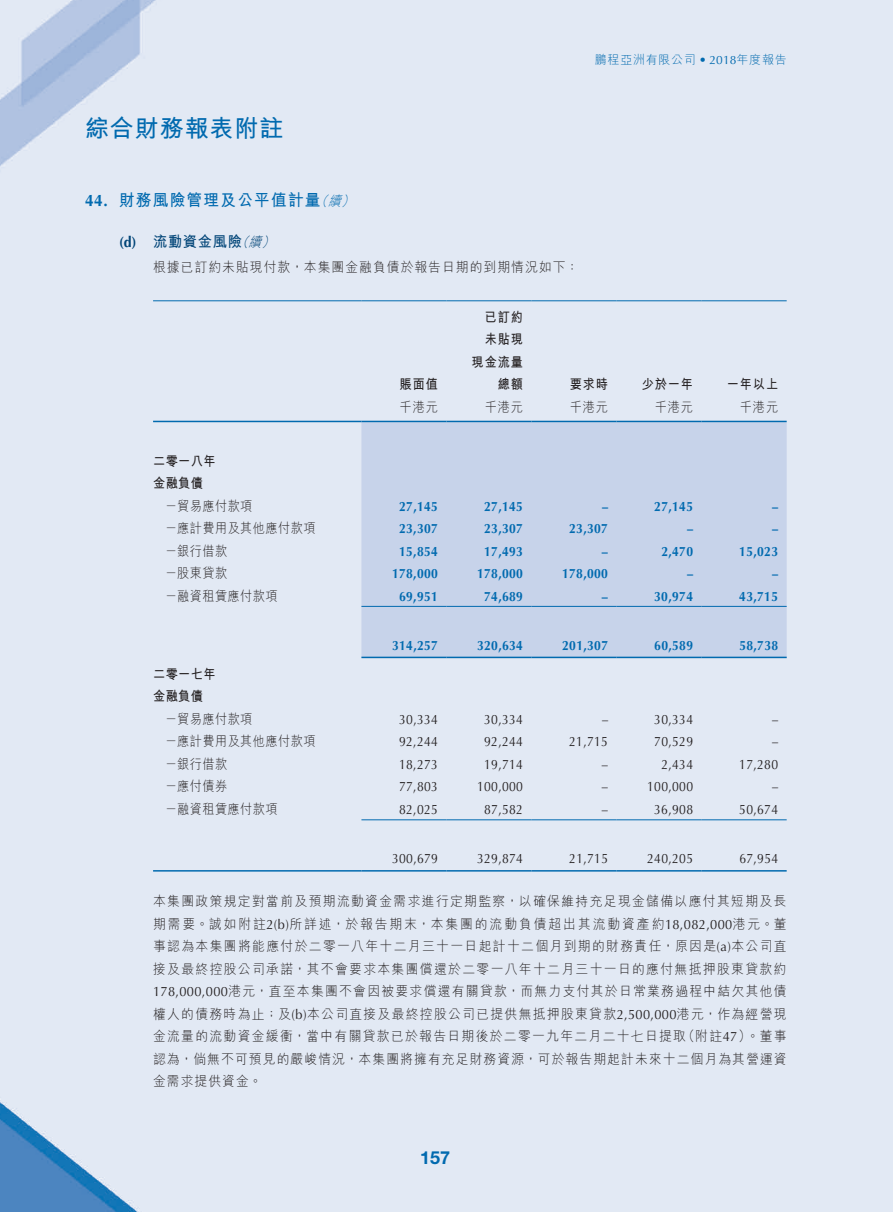
<style>
.page{position:relative;width:893px;height:1212px;background:#e2e9f4}
.page>*{position:absolute;margin:0;border:0;box-sizing:border-box;transform-origin:0 0}
.t1{font:700 24px "M Hei HK";letter-spacing:.04em;color:#016aaf}
.t2{font:700 18px "Helvetica Neue LT Std";color:#016aaf}
.t3{font:700 16.5px "M Hei HK";letter-spacing:.08em;color:#016aaf;scale:.95 1}
.t4{font:700 16.5px "Optima LT Std";color:#016aaf;scale:.95 1}
.t5{font:700 15px "M Hei HK";letter-spacing:.05em;color:#047;scale:.95 1}
.t6{font:700 15px "Optima LT Std";color:#047;scale:.95 1}
.t7{font:300 13.5px/22.5px "M Hei HK";letter-spacing:.1em;color:#231f20;text-align:right;scale:.95 1}
.t8{font:13.5px "Optima LT Std";letter-spacing:.03em;color:#231f20;scale:.9 1}
.t9{font:700 13.5px "Optima LT Std";letter-spacing:.03em;color:#016aaf;scale:.9 1}
.t10{font:300 13.5px "M Hei HK";letter-spacing:.1em;color:#231f20;scale:.9 1}
.t11{font:300 13.5px "M Hei HK";letter-spacing:.04em;color:#231f20;scale:.9 1}
.t12{font:300 13.5px "M Hei HK";letter-spacing:.08em;color:#231f20;scale:.95 1}
.t13{font:700 13.5px/22.5px "M Hei HK";letter-spacing:.08em;color:#231f20;text-align:right;scale:.9 1}
.t14{font:700 13.5px/22.5px "M Hei HK";letter-spacing:.04em;color:#231f20;scale:.9 1}
.t15{font:italic 300 13.5px "M Hei HK";color:#016aaf;scale:.95 1}
.t16{font:italic 300 13.5px "M Hei HK";color:#047;scale:.95 1}
.t17{font:300 12px "M Hei HK";letter-spacing:.06em;color:#016aaf}
.s1{font-family:"Helvetica Neue LT Std"}
.s2{font-family:"Optima LT Std";font-weight:400}
</style>
<div class="page">
<div style="left:361px;top:422px;width:426px;height:235px;background:#c7d3ea"></div>
<hr style="left:153px;top:300px;width:208px;height:1px;background:#016aaf">
<hr style="left:361px;top:300px;width:85px;height:1px;background:#016aaf">
<hr style="left:446px;top:300px;width:85px;height:1px;background:#016aaf">
<hr style="left:531px;top:300px;width:86px;height:1px;background:#016aaf">
<hr style="left:617px;top:300px;width:85px;height:1px;background:#016aaf">
<hr style="left:702px;top:300px;width:85px;height:1px;background:#016aaf">
<hr style="left:153px;top:421px;width:208px;height:1px;background:#016aaf">
<hr style="left:361px;top:421px;width:85px;height:1px;background:#016aaf">
<hr style="left:446px;top:421px;width:85px;height:1px;background:#016aaf">
<hr style="left:531px;top:421px;width:86px;height:1px;background:#016aaf">
<hr style="left:617px;top:421px;width:85px;height:1px;background:#016aaf">
<hr style="left:702px;top:421px;width:85px;height:1px;background:#016aaf">
<hr style="left:361px;top:606px;width:85px;height:1px;background:#016aaf">
<hr style="left:446px;top:606px;width:85px;height:1px;background:#016aaf">
<hr style="left:531px;top:606px;width:86px;height:1px;background:#016aaf">
<hr style="left:617px;top:606px;width:85px;height:1px;background:#016aaf">
<hr style="left:702px;top:606px;width:85px;height:1px;background:#016aaf">
<hr style="left:361px;top:657px;width:85px;height:1px;background:#016aaf">
<hr style="left:446px;top:657px;width:85px;height:1px;background:#016aaf">
<hr style="left:531px;top:657px;width:86px;height:1px;background:#016aaf">
<hr style="left:617px;top:657px;width:85px;height:1px;background:#016aaf">
<hr style="left:702px;top:657px;width:85px;height:1px;background:#016aaf">
<hr style="left:361px;top:819px;width:85px;height:1px;background:#016aaf">
<hr style="left:446px;top:819px;width:85px;height:1px;background:#016aaf">
<hr style="left:531px;top:819px;width:86px;height:1px;background:#016aaf">
<hr style="left:617px;top:819px;width:85px;height:1px;background:#016aaf">
<hr style="left:702px;top:819px;width:85px;height:1px;background:#016aaf">
<hr style="left:153px;top:870px;width:208px;height:1px;background:#016aaf">
<hr style="left:361px;top:870px;width:85px;height:1px;background:#016aaf">
<hr style="left:446px;top:870px;width:85px;height:1px;background:#016aaf">
<hr style="left:531px;top:870px;width:86px;height:1px;background:#016aaf">
<hr style="left:617px;top:870px;width:85px;height:1px;background:#016aaf">
<hr style="left:702px;top:870px;width:85px;height:1px;background:#016aaf">
<h1 class="t1" style="left:85px;top:110px;width:200px">綜合財務報表附註</h1>
<p class="t4" style="left:85px;top:191px;width:25px">44.</p>
<p class="t3" style="left:119px;top:188px;width:214px">財務風險管理及公平值計量</p>
<p class="t15" style="left:328px;top:192px;width:20px">續</p>
<p class="t15" style="left:315px;top:192px;width:20px">（</p>
<p class="t15" style="left:341px;top:192px;width:20px">(</p>
<p class="t6" style="left:119px;top:233px;width:20px">d( )</p>
<p class="t5" style="left:153px;top:231px;width:95px">流動資金風險</p>
<p class="t16" style="left:249px;top:233px;width:20px">續</p>
<p class="t16" style="left:236px;top:233px;width:20px">（</p>
<p class="t16" style="left:261px;top:233px;width:20px">(</p>
<p class="t12" style="left:153px;top:258px;width:450px">根據已訂約未貼現付款，本集團金融負債於報告日期的到期情況如下：</p>
<p class="t13" style="left:472px;top:305px;width:59px">已訂約未貼現現金流量</p>
<p class="t17" style="left:595px;top:51px;width:193px">鵬程亞洲有限公司 <span class="s1">•</span> <span class="s2">2018</span>年度報告</p>
<p class="t13" style="left:400px;top:372px;width:44px">賬面值</p>
<p class="t13" style="left:498px;top:372px;width:30px">總額</p>
<p class="t13" style="left:570px;top:372px;width:44px">要求時</p>
<p class="t13" style="left:642px;top:372px;width:59px">少於一年</p>
<p class="t13" style="left:727px;top:372px;width:59px">一年以上</p>
<p class="t10" style="left:400px;top:398px;width:44px">千港元</p>
<p class="t10" style="left:485px;top:398px;width:44px">千港元</p>
<p class="t10" style="left:570px;top:398px;width:44px">千港元</p>
<p class="t10" style="left:655px;top:398px;width:44px">千港元</p>
<p class="t10" style="left:740px;top:398px;width:44px">千港元</p>
<p class="t14" style="left:153px;top:448px;width:71px">二零一八年金融負債</p>
<p class="t10" style="left:165px;top:496px;width:98px">－貿易應付款項</p>
<p class="t9" style="left:399px;top:498px;width:45px">27,145</p>
<p class="t9" style="left:484px;top:498px;width:45px">27,145</p>
<p class="t9" style="left:602px;top:498px;width:8px">–</p>
<p class="t9" style="left:654px;top:498px;width:45px">27,145</p>
<p class="t9" style="left:772px;top:498px;width:8px">–</p>
<p class="t11" style="left:165px;top:519px;width:168px">－應計費用及其他應付款項</p>
<p class="t9" style="left:399px;top:521px;width:45px">23,307</p>
<p class="t9" style="left:484px;top:521px;width:45px">23,307</p>
<p class="t9" style="left:569px;top:521px;width:45px">23,307</p>
<p class="t9" style="left:687px;top:521px;width:8px">–</p>
<p class="t9" style="left:772px;top:521px;width:8px">–</p>
<p class="t10" style="left:165px;top:541px;width:70px">－銀行借款</p>
<p class="t9" style="left:399px;top:543px;width:45px">15,854</p>
<p class="t9" style="left:484px;top:543px;width:45px">17,493</p>
<p class="t9" style="left:602px;top:543px;width:8px">–</p>
<p class="t9" style="left:661px;top:543px;width:37px">2,470</p>
<p class="t9" style="left:739px;top:543px;width:45px">15,023</p>
<p class="t10" style="left:165px;top:564px;width:70px">－股東貸款</p>
<p class="t9" style="left:392px;top:566px;width:53px">178,000</p>
<p class="t9" style="left:477px;top:566px;width:53px">178,000</p>
<p class="t9" style="left:562px;top:566px;width:53px">178,000</p>
<p class="t9" style="left:687px;top:566px;width:8px">–</p>
<p class="t9" style="left:772px;top:566px;width:8px">–</p>
<p class="t11" style="left:165px;top:586px;width:126px">－融資租賃應付款項</p>
<p class="t9" style="left:399px;top:588px;width:45px">69,951</p>
<p class="t9" style="left:484px;top:588px;width:45px">74,689</p>
<p class="t9" style="left:602px;top:588px;width:8px">–</p>
<p class="t9" style="left:654px;top:588px;width:45px">30,974</p>
<p class="t9" style="left:739px;top:588px;width:45px">43,715</p>
<p class="t9" style="left:392px;top:638px;width:53px">314,257</p>
<p class="t9" style="left:477px;top:638px;width:53px">320,634</p>
<p class="t9" style="left:562px;top:638px;width:53px">201,307</p>
<p class="t9" style="left:654px;top:638px;width:45px">60,589</p>
<p class="t9" style="left:739px;top:638px;width:45px">58,738</p>
<p class="t14" style="left:153px;top:662px;width:71px">二零一七年金融負債</p>
<p class="t10" style="left:165px;top:709px;width:98px">－貿易應付款項</p>
<p class="t8" style="left:399px;top:711px;width:45px">30,334</p>
<p class="t8" style="left:484px;top:711px;width:45px">30,334</p>
<p class="t8" style="left:602px;top:711px;width:8px">–</p>
<p class="t8" style="left:654px;top:711px;width:45px">30,334</p>
<p class="t8" style="left:772px;top:711px;width:8px">–</p>
<p class="t11" style="left:165px;top:732px;width:168px">－應計費用及其他應付款項</p>
<p class="t8" style="left:399px;top:734px;width:45px">92,244</p>
<p class="t8" style="left:484px;top:734px;width:45px">92,244</p>
<p class="t8" style="left:569px;top:734px;width:45px">21,715</p>
<p class="t8" style="left:654px;top:734px;width:45px">70,529</p>
<p class="t8" style="left:772px;top:734px;width:8px">–</p>
<p class="t10" style="left:165px;top:754px;width:70px">－銀行借款</p>
<p class="t8" style="left:399px;top:756px;width:45px">18,273</p>
<p class="t8" style="left:484px;top:756px;width:45px">19,714</p>
<p class="t8" style="left:602px;top:756px;width:8px">–</p>
<p class="t8" style="left:661px;top:756px;width:37px">2,434</p>
<p class="t8" style="left:739px;top:756px;width:45px">17,280</p>
<p class="t10" style="left:165px;top:777px;width:70px">－應付債券</p>
<p class="t8" style="left:399px;top:779px;width:45px">77,803</p>
<p class="t8" style="left:477px;top:779px;width:53px">100,000</p>
<p class="t8" style="left:602px;top:779px;width:8px">–</p>
<p class="t8" style="left:647px;top:779px;width:53px">100,000</p>
<p class="t8" style="left:772px;top:779px;width:8px">–</p>
<p class="t11" style="left:165px;top:799px;width:126px">－融資租賃應付款項</p>
<p class="t8" style="left:399px;top:801px;width:45px">82,025</p>
<p class="t8" style="left:484px;top:801px;width:45px">87,582</p>
<p class="t8" style="left:602px;top:801px;width:8px">–</p>
<p class="t8" style="left:654px;top:801px;width:45px">36,908</p>
<p class="t8" style="left:739px;top:801px;width:45px">50,674</p>
<p class="t8" style="left:569px;top:851px;width:45px">21,715</p>
<p class="t8" style="left:392px;top:851px;width:53px">300,679</p>
<p class="t7" style="left:153px;top:889px;width:669px">本集團政策規定對當前及預期流動資金需求進行定期監察，以確保維持充足現金儲備以應付其短期及長期需要。誠如附註 <span class="s2">)b(2</span> 所詳述，於報告期末，本集團的流動負債超出其流動資產約<span class="s2">18,082,000</span>港元。董事認為本集團將能應付於二零一八年十二月三十一日起計十二個月到期的財務責任，原因是 <span class="s2">)a(</span> 本公司直接及最終控股公司承諾，其不會要求本集團償還於二零一八年十二月三十一日的應付無抵押股東貸款約<span class="s2">178,000,000</span>港元，直至本集團不會因被要求償還有關貸款，而無力支付其於日常業務過程中結欠其他債權人的債務時為止；及 <span class="s2">)b(</span> 本公司直接及最終控股公司已提供無抵押股東貸款<span class="s2">2,500,000</span>港元，作為經營現（附註<span class="s2">47</span>）。董事</p>
<p class="t8" style="left:739px;top:851px;width:45px">67,954</p>
<p class="t8" style="left:477px;top:851px;width:53px">329,874</p>
<p class="t8" style="left:647px;top:851px;width:53px">240,205</p>
<p class="t7" style="left:153px;top:1024px;width:668px;text-align:left">金流量的流動資金緩衝，當中有關貸款已於報告日期後於二零一九年二月二十七日提取<br>認為，倘無不可預見的嚴峻情況，本集團將擁有充足財務資源，可於報告期起計未來十二個月為其營運資金需求提供資金。</p>
<h2 class="t2" style="left:420px;top:1146px;width:32px">157</h2>
</div>
